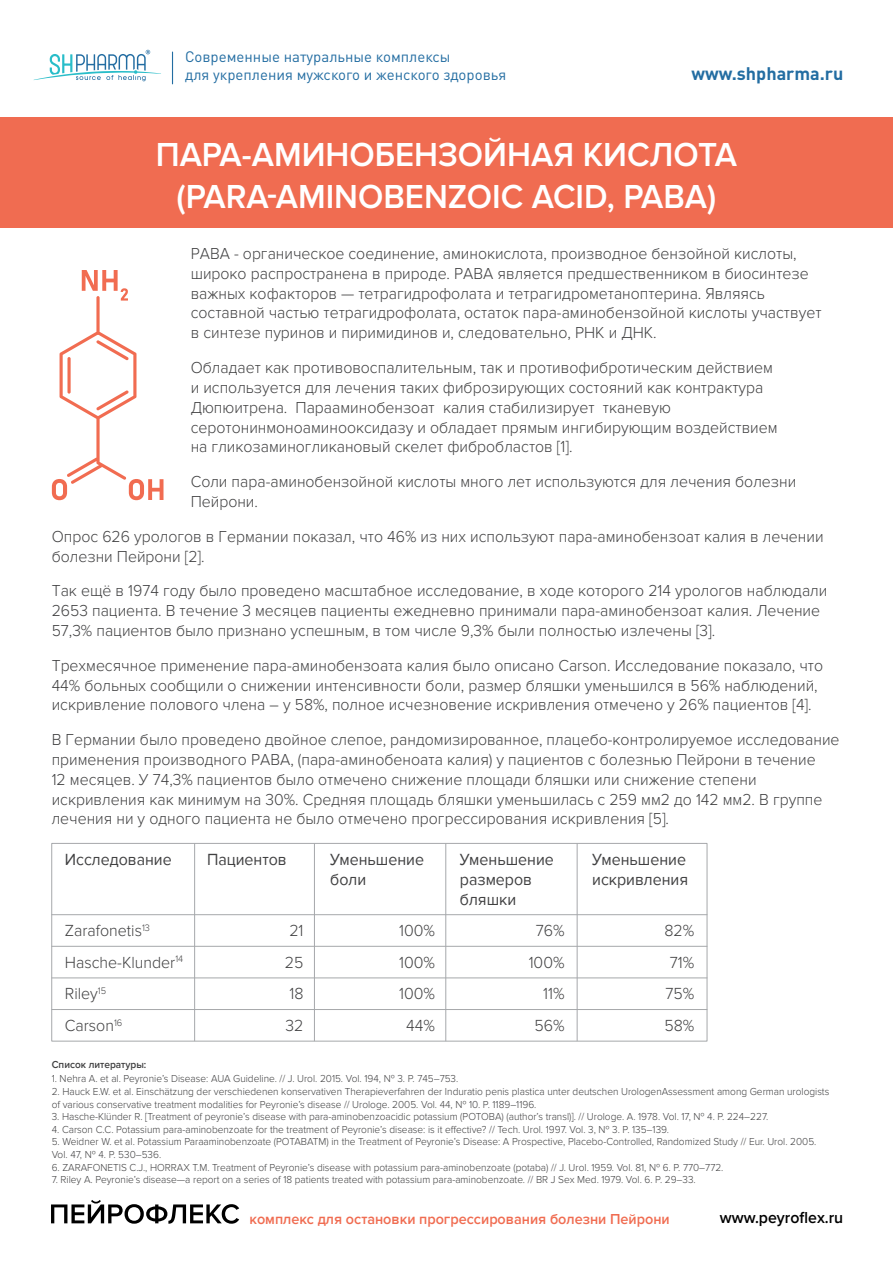
<style>
.page{position:relative;width:893px;height:1263px;background:#fff}
.page>*{position:absolute;margin:0;border:0;box-sizing:border-box;transform-origin:0 0}
.t1{font:600 34.5px/41.4px "Proxima Nova";color:#fff;text-align:center;scale:.96 1}
.t2{font:700 18px "DIN Pro";color:#236da2}
.t3{font:300 16.65px "Proxima Nova";color:#404041;scale:.96 1}
.t4{font:16.65px/20px "Proxima Nova";color:#404041;scale:.96 1}
.t5{font:300 16.5px/19.8px "Proxima Nova";color:#404041;scale:.96 1}
.t6{font:600 16.5px "Proxima Nova";color:#000;scale:.96 1}
.t7{font:15px/18px "DIN Pro";color:#236da2}
.t8{font:600 15px "Proxima Nova";color:#f06c51;scale:.96 1}
.t9{font:300 10.5px/12.6px "Proxima Nova";color:#404041;scale:.96 1}
.t10{font:600 10.5px "Proxima Nova";color:#404041;scale:.96 1}
</style>
<div class="page">
<div style="left:0;top:117px;width:893px;height:111px;background:#f06c51"></div>
<svg style="left:34px;top:50px;width:127px;height:31px"></svg>
<hr style="left:172px;top:52px;width:1px;height:32px;background:#236da2">
<svg style="left:51px;top:1200px;width:188px;height:24px"></svg>
<svg style="left:52px;top:270px;width:111px;height:230px"></svg>
<div style="left:51px;top:843px;width:656px;height:198px;border:1px solid #a6a8ab"></div>
<hr style="left:194px;top:843px;width:1px;height:198px;background:#a6a8ab">
<hr style="left:314px;top:843px;width:1px;height:198px;background:#a6a8ab">
<hr style="left:445px;top:843px;width:1px;height:198px;background:#a6a8ab">
<hr style="left:577px;top:843px;width:1px;height:198px;background:#a6a8ab">
<hr style="left:52px;top:914px;width:655px;height:1px;background:#a6a8ab">
<hr style="left:52px;top:946px;width:655px;height:1px;background:#a6a8ab">
<hr style="left:52px;top:977px;width:655px;height:1px;background:#a6a8ab">
<hr style="left:52px;top:1009px;width:655px;height:1px;background:#a6a8ab">
<p class="t7" style="left:185px;top:46px;width:323px">Современные натуральные комплексы<br>для укрепления мужского и женского здоровья</p>
<p class="t2" style="left:691px;top:59px;width:153px">www.shpharma.ru</p>
<h1 class="t1" style="left:156px;top:135px;width:607px">ПАРА-АМИНОБЕНЗОЙНАЯ КИСЛОТА (PARA-AMINOBENZOIC ACID, PABA)</h1>
<p class="t5" style="left:191px;top:244px;width:659px">PABA - органическое соединение, аминокислота, производное бензойной кислоты, широко распространена в природе. PABA является предшественником в биосинтезе важных кофакторов — тетрагидрофолата и тетрагидрометаноптерина. Являясь составной частью тетрагидрофолата, остаток пара-аминобензойной кислоты участвует в синтезе пуринов и пиримидинов и, следовательно, РНК и ДНК.</p>
<p class="t5" style="left:191px;top:358px;width:613px">Обладает как противовоспалительным, так и противофибротическим действием и используется для лечения таких фиброзирующих состояний как контрактура Дюпюитрена. Парааминобензоат калия стабилизирует тканевую серотонинмоноаминооксидазу и обладает прямым ингибирующим воздействием на гликозаминогликановый скелет фибробластов [1].</p>
<p class="t5" style="left:191px;top:472px;width:632px">Соли пара-аминобензойной кислоты много лет используются для лечения болезни<br>Пейрони.</p>
<p class="t5" style="left:52px;top:526px;width:805px">Опрос 626 урологов в Германии показал, что 46% из них используют пара-аминобензоат калия в лечении болезни Пейрони [2].</p>
<p class="t5" style="left:52px;top:581px;width:809px">Так ещё в 1974 году было проведено масштабное исследование, в ходе которого 214 урологов наблюдали<br>2653 пациента. В течение 3 месяцев пациенты ежедневно принимали пара-аминобензоат калия. Лечение<br>57,3% пациентов было признано успешным, в том числе 9,3% были полностью излечены [3].</p>
<p class="t5" style="left:52px;top:655px;width:805px">Трехмесячное применение пара-аминобензоата калия было описано Carson. Исследование показало, что<br>44% больных сообщили о снижении интенсивности боли, размер бляшки уменьшился в 56% наблюдений, искривление полового члена – у 58%, полное исчезновение искривления отмечено у 26% пациентов [4].</p>
<p class="t5" style="left:52px;top:730px;width:822px">В Германии было проведено двойное слепое, рандомизированное, плацебо-контролируемое исследование применения производного PABA, (пара-аминобеноата калия) у пациентов с болезнью Пейрони в течение<br>12 месяцев. У 74,3% пациентов было отмечено снижение площади бляшки или снижение степени искривления как минимум на 30%. Средняя площадь бляшки уменьшилась с 259 мм2 до 142 мм2. В группе лечения ни у одного пациента не было отмечено прогрессирования искривления [5].</p>
<p class="t4" style="left:65px;top:849px;width:113px">Исследование</p>
<p class="t4" style="left:207px;top:849px;width:85px">Пациентов</p>
<p class="t4" style="left:330px;top:849px;width:99px">Уменьшение боли</p>
<p class="t4" style="left:460px;top:849px;width:99px">Уменьшение размеров бляшки</p>
<p class="t4" style="left:592px;top:849px;width:101px">Уменьшение искривления</p>
<p class="t3" style="left:65px;top:921px;width:90px">Zarafonetis<sup>13</sup></p>
<p class="t3" style="left:289px;top:921px;width:16px">21</p>
<p class="t3" style="left:399px;top:921px;width:39px">100%</p>
<p class="t3" style="left:536px;top:921px;width:32px">76%</p>
<p class="t3" style="left:664px;top:921px;width:33px">82%</p>
<p class="t3" style="left:65px;top:953px;width:125px">Hasche-Klunder<sup>14</sup></p>
<p class="t3" style="left:285px;top:953px;width:21px">25</p>
<p class="t3" style="left:399px;top:953px;width:39px">100%</p>
<p class="t3" style="left:529px;top:953px;width:39px">100%</p>
<p class="t3" style="left:670px;top:953px;width:27px">71%</p>
<p class="t3" style="left:65px;top:984px;width:45px">Riley<sup>15</sup></p>
<p class="t3" style="left:289px;top:984px;width:16px">18</p>
<p class="t3" style="left:399px;top:984px;width:39px">100%</p>
<p class="t3" style="left:543px;top:984px;width:24px">11%</p>
<p class="t3" style="left:665px;top:984px;width:32px">75%</p>
<p class="t3" style="left:65px;top:1016px;width:61px">Carson<sup>16</sup></p>
<p class="t3" style="left:286px;top:1016px;width:20px">32</p>
<p class="t3" style="left:406px;top:1016px;width:31px">44%</p>
<p class="t3" style="left:534px;top:1016px;width:33px">56%</p>
<p class="t3" style="left:664px;top:1016px;width:33px">58%</p>
<p class="t10" style="left:52px;top:1059px;width:100px">Список литературы:</p>
<p class="t9" style="left:52px;top:1073px;width:425px">1. Nehra A. et al. Peyronie’s Disease: AUA Guideline. // J. Urol. 2015. Vol. 194, № 3. P. 745–753.</p>
<p class="t9" style="left:52px;top:1085px;width:811px">2. Hauck E.W. et al. Einschätzung der verschiedenen konservativen Therapieverfahren der Induratio penis plastica unter deutschen UrologenAssessment among German urologists of various conservative treatment modalities for Peyronie’s disease // Urologe. 2005. Vol. 44, № 10. P. 1189–1196.</p>
<p class="t9" style="left:52px;top:1110px;width:748px">3. Hasche-Klünder R. [Treatment of peyronie’s disease with para-aminobenzoacidic potassium (POTOBA) (author’s transl)]. // Urologe. A. 1978. Vol. 17, № 4. P. 224–227.</p>
<p class="t9" style="left:52px;top:1123px;width:644px">4. Carson C.C. Potassium para-aminobenzoate for the treatment of Peyronie’s disease: is it effective? // Tech. Urol. 1997. Vol. 3, № 3. P. 135–139.</p>
<p class="t9" style="left:52px;top:1136px;width:798px">5. Weidner W. et al. Potassium Paraaminobenzoate (POTABATM) in the Treatment of Peyronie’s Disease: A Prospective, Placebo-Controlled, Randomized Study // Eur. Urol. 2005.<br>Vol. 47, № 4. P. 530–536.</p>
<p class="t9" style="left:52px;top:1161px;width:701px">6. ZARAFONETIS C.J., HORRAX T.M. Treatment of Peyronie’s disease with potassium para-aminobenzoate (potaba) // J. Urol. 1959. Vol. 81, № 6. P. 770–772.</p>
<p class="t9" style="left:52px;top:1173px;width:672px">7. Riley A. Peyronie’s disease—a report on a series of 18 patients treated with potassium para-aminobenzoate. // BR J Sex Med. 1979. Vol. 6. P. 29–33.</p>
<p class="t8" style="left:250px;top:1210px;width:439px">комплекс для остановки прогрессирования болезни Пейрони</p>
<p class="t6" style="left:720px;top:1208px;width:130px">www.peyroflex.ru</p>
</div>
